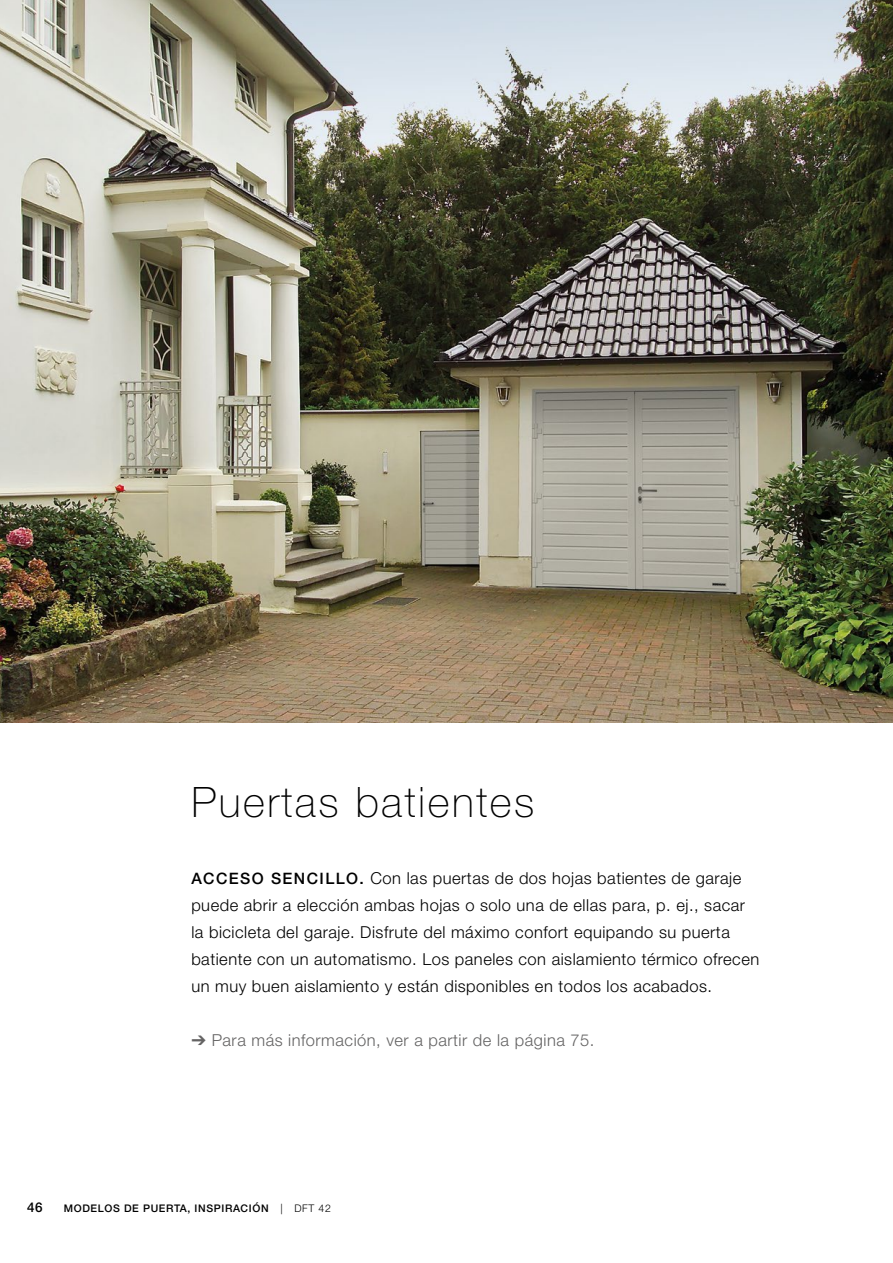
<style>
.page{position:relative;width:893px;height:1263px;background:#fff}
.page>*{position:absolute;margin:0;border:0;box-sizing:border-box;transform-origin:0 0}
.t1{font:100 42px "Hoermann Helvetica Neue";letter-spacing:.06em;color:#000}
.t2{font:300 16.5px/27px "Hoermann Helvetica Neue";letter-spacing:.03em;color:#000}
.t3{font:300 16.5px "Hoermann Helvetica Neue";letter-spacing:.03em;color:#646363}
.t4{font:500 13.5px "Hoermann Helvetica Neue";color:#000}
.t5{font:500 10.5px "Hoermann Helvetica Neue";letter-spacing:.06em;color:#000}
.s1{font-weight:500;font-size:15.75px}
.s2{font-weight:300}
</style>
<div class="page">
<img style="left:0;top:0;width:893px;height:723px">
<h1 class="t1" style="left:191px;top:772px;width:344px">Puertas batientes</h1>
<p class="t2" style="left:191px;top:863px;width:569px"><span class="s1">ACCESO SENCILLO.</span> Con las puertas de dos hojas batientes de garaje puede abrir a elección ambas hojas o solo una de ellas para, p. ej., sacar la bicicleta del garaje. Disfrute del máximo confort equipando su puerta batiente con un automatismo. Los paneles con aislamiento térmico ofrecen un muy buen aislamiento y están disponibles en todos los acabados.</p>
<p class="t3" style="left:191px;top:1028px;width:405px">➔ Para más información, ver a partir de la página 75.</p>
<p class="t4" style="left:27px;top:1198px;width:17px">46</p>
<p class="t5" style="left:64px;top:1201px;width:269px">MODELOS DE PUERTA, INSPIRACIÓN <span class="s2">| DFT 42</span></p>
</div>
